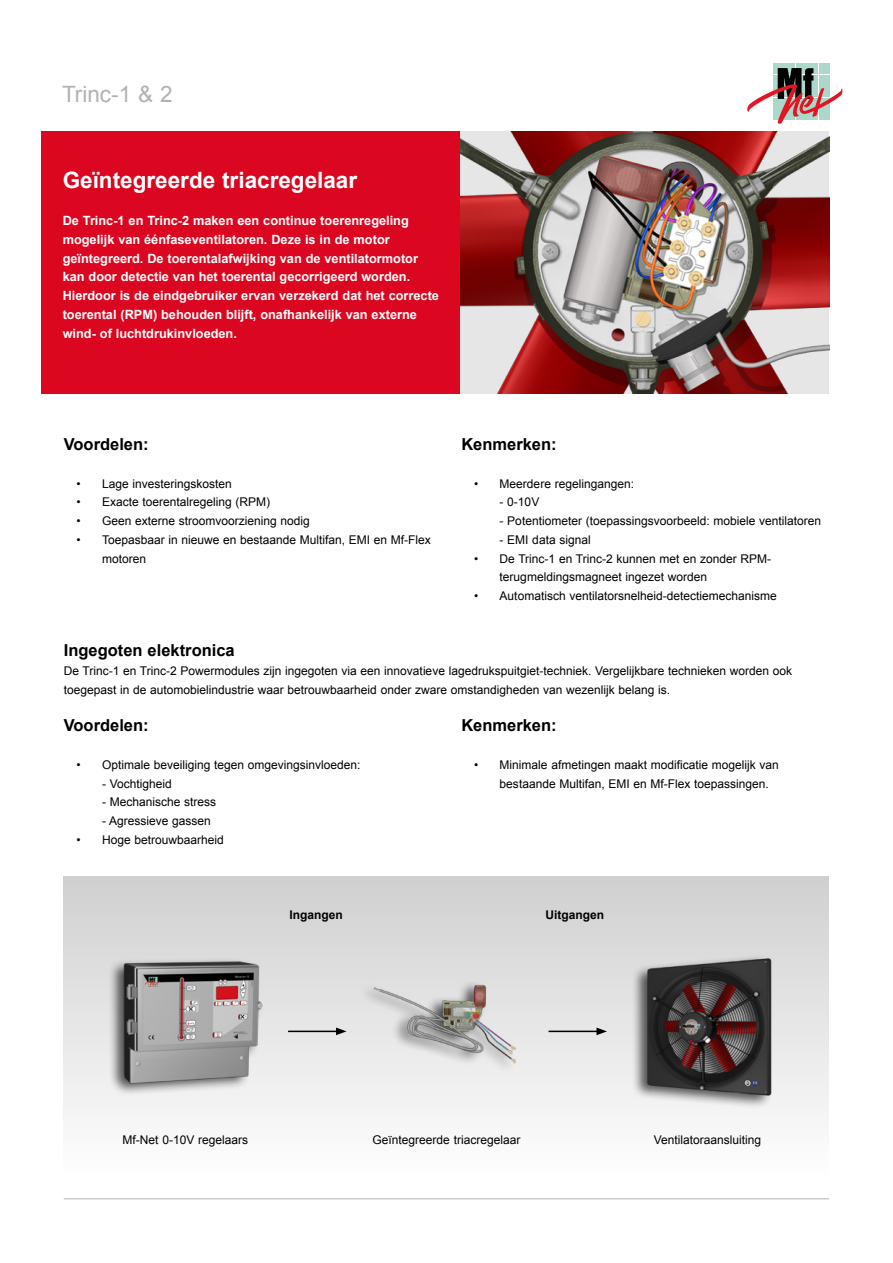
<style>
.page{position:relative;width:893px;height:1263px;background:#fff}
.page>*{position:absolute;margin:0;border:0;box-sizing:border-box;transform-origin:0 0}
.t1{font:700 22.5px "Arial";color:#fff}
.t2{font:22.5px "Arial";color:#b3b2b2}
.t3{font:700 16.5px "Arial";color:#000}
.t4{font:700 12.75px/18.8px "Arial";color:#fff}
.t5{font:12px/18.8px "Arial";color:#000}
.t6{font:700 12px "Arial";color:#000}
</style>
<div class="page">
<div style="left:41px;top:131px;width:419px;height:263px;background:#db0720"></div>
<div style="left:773px;top:64px;width:10px;height:10px;background:#abd8ca"></div>
<div style="left:785px;top:64px;width:10px;height:10px;background:#abd8ca"></div>
<div style="left:796px;top:64px;width:10px;height:10px;background:#abd8ca"></div>
<div style="left:807px;top:64px;width:11px;height:10px;background:#abd8ca"></div>
<div style="left:819px;top:64px;width:10px;height:10px;background:#abd8ca"></div>
<svg style="left:747px;top:68px;width:95px;height:56px"></svg>
<img style="left:460px;top:131px;width:369px;height:263px">
<hr style="left:64px;top:1198px;width:765px;height:1px;background:#b3b2b2">
<div style="left:64px;top:876px;width:765px;height:300px;background:linear-gradient(to bottom,#cfcfcf,#fdfdfd)"></div>
<hr style="left:288px;top:1031px;width:50px;height:1px;background:#000">
<svg style="left:336px;top:1027px;width:11px;height:8px"></svg>
<hr style="left:549px;top:1031px;width:50px;height:1px;background:#000">
<svg style="left:596px;top:1027px;width:11px;height:8px"></svg>
<img style="left:628px;top:938px;width:159px;height:168px">
<div style="left:107px;top:957px;width:156px;height:139px;background:#000;opacity:.65"></div>
<img style="left:111px;top:938px;width:154px;height:168px">
<div style="left:358px;top:979px;width:159px;height:95px;background:#e7e7e7"></div>
<img style="left:366px;top:938px;width:158px;height:168px">
<h1 class="t2" style="left:62px;top:80px;width:112px">Trinc-1 &amp; 2</h1>
<h1 class="t1" style="left:63px;top:165px;width:296px">Geïntegreerde triacregelaar</h1>
<p class="t4" style="left:63px;top:212px;width:378px">De Trinc-1 en Trinc-2 maken een continue toerenregeling mogelijk van éénfaseventilatoren. Deze is in de motor geïntegreerd. De toerentalafwijking van de ventilatormotor kan door detectie van het toerental gecorrigeerd worden.<br>Hierdoor is de eindgebruiker ervan verzekerd dat het correcte toerental (RPM) behouden blijft, onafhankelijk van externe wind- of luchtdrukinvloeden.</p>
<h2 class="t3" style="left:64px;top:433px;width:86px">Voordelen:</h2>
<p class="t5" style="left:77px;top:474px;width:157px">• Lage investeringskosten</p>
<p class="t5" style="left:77px;top:493px;width:195px">• Exacte toerentalregeling (RPM)</p>
<p class="t5" style="left:77px;top:512px;width:235px">• Geen externe stroomvoorziening nodig</p>
<p class="t5" style="left:102px;top:530px;width:330px;text-indent:-26px">• Toepasbaar in nieuwe en bestaande Multifan, EMI en Mf-Flex motoren</p>
<h2 class="t3" style="left:461px;top:433px;width:97px">Kenmerken:</h2>
<p class="t5" style="left:474px;top:474px;width:161px">• Meerdere regelingangen:</p>
<p class="t5" style="left:500px;top:493px;width:41px">- 0-10V</p>
<p class="t5" style="left:500px;top:512px;width:323px">- Potentiometer (toepassingsvoorbeeld: mobiele ventilatoren</p>
<p class="t5" style="left:500px;top:530px;width:93px">- EMI data signal</p>
<p class="t5" style="left:500px;top:549px;width:273px;text-indent:-26px">• De Trinc-1 en Trinc-2 kunnen met en zonder RPM&shy;terugmeldingsmagneet ingezet worden</p>
<p class="t5" style="left:474px;top:587px;width:304px">• Automatisch ventilatorsnelheid-detectiemechanisme</p>
<h2 class="t3" style="left:64px;top:639px;width:172px">Ingegoten elektronica</h2>
<p class="t5" style="left:64px;top:662px;width:730px">De Trinc-1 en Trinc-2 Powermodules zijn ingegoten via een innovatieve lagedrukspuitgiet-techniek. Vergelijkbare technieken worden ook toegepast in de automobielindustrie waar betrouwbaarheid onder zware omstandigheden van wezenlijk belang is.</p>
<h2 class="t3" style="left:64px;top:714px;width:86px">Voordelen:</h2>
<p class="t5" style="left:77px;top:755px;width:285px">• Optimale beveiliging tegen omgevingsinvloeden:</p>
<p class="t5" style="left:102px;top:774px;width:71px">- Vochtigheid</p>
<p class="t5" style="left:102px;top:793px;width:116px">- Mechanische stress</p>
<p class="t5" style="left:102px;top:812px;width:110px">- Agressieve gassen</p>
<p class="t5" style="left:77px;top:830px;width:149px">• Hoge betrouwbaarheid</p>
<h2 class="t3" style="left:461px;top:714px;width:97px">Kenmerken:</h2>
<p class="t5" style="left:500px;top:755px;width:281px;text-indent:-26px">• Minimale afmetingen maakt modificatie mogelijk van bestaande Multifan, EMI en Mf-Flex toepassingen.</p>
<p class="t6" style="left:289px;top:907px;width:55px">Ingangen</p>
<p class="t6" style="left:545px;top:907px;width:60px">Uitgangen</p>
<p class="t5" style="left:123px;top:1130px;width:127px">Mf-Net 0-10V regelaars</p>
<p class="t5" style="left:373px;top:1130px;width:149px">Geïntegreerde triacregelaar</p>
<p class="t5" style="left:654px;top:1130px;width:109px">Ventilatoraansluiting</p>
</div>
